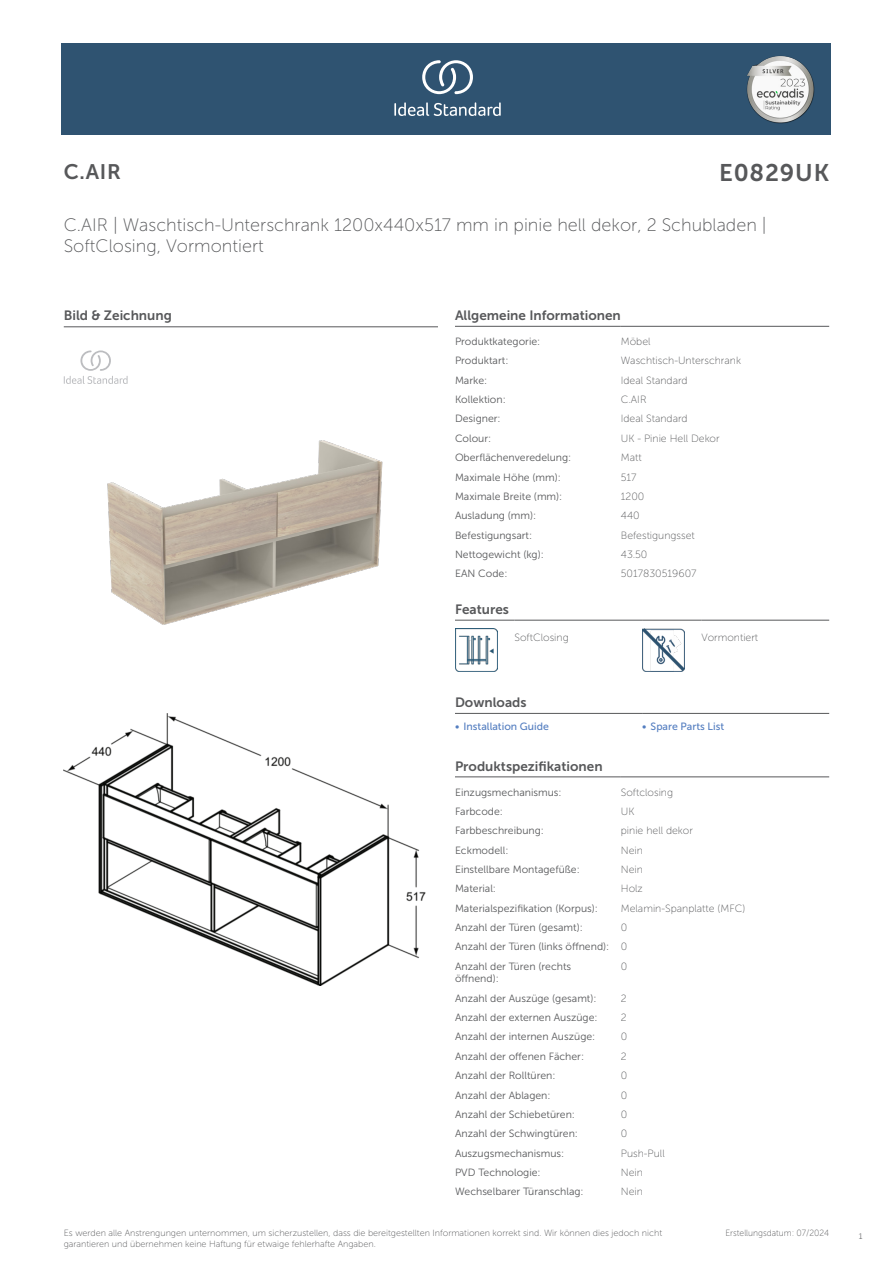
<style>
.page{position:relative;width:893px;height:1263px;background:#fff}
.page>*{position:absolute;margin:0;border:0;box-sizing:border-box;transform-origin:0 0}
.ID{font:24px "Museo Sans 700";letter-spacing:.035em;color:#57585a}
.SUITE_NAME{font:21px "Museo Sans 700";color:#57585a}
.Product_description__L3{font:18px/21.6px "Museo Sans 100";color:#57585a}
.head_9pt{font:13.5px "Museo Sans 700";color:#57585a}
.head_general{font:10.5px/12.6px "Museo Sans 300";color:#57585a}
.value_general{font:10.5px "Museo Sans 100";color:#57585a}
.t1{font:10.5px "Museo Sans 500";color:#547ec0}
.Disclaimer{font:9px/10.8px "Museo Sans 100";color:#57585a}
.Date_created{font:9px "Museo Sans 100";color:#57585a;scale:.95 1}
.t2{font:300 9px "Calibri";color:#57585a;scale:.95 1}
</style>
<div class="page">
<div style="left:62px;top:43px;width:769px;height:91px;background:#2f5371"></div>
<hr style="left:455px;top:326px;width:166px;height:1px;background:#57585a">
<hr style="left:621px;top:326px;width:208px;height:1px;background:#57585a">
<hr style="left:455px;top:620px;width:59px;height:1px;background:#57585a">
<hr style="left:514px;top:620px;width:128px;height:1px;background:#57585a">
<hr style="left:642px;top:620px;width:60px;height:1px;background:#57585a">
<hr style="left:702px;top:620px;width:127px;height:1px;background:#57585a">
<img style="left:455px;top:629px;width:42px;height:42px">
<img style="left:642px;top:629px;width:42px;height:42px">
<hr style="left:455px;top:713px;width:187px;height:1px;background:#57585a">
<hr style="left:642px;top:713px;width:187px;height:1px;background:#57585a">
<hr style="left:455px;top:777px;width:166px;height:1px;background:#57585a">
<hr style="left:621px;top:777px;width:208px;height:1px;background:#57585a">
<img style="left:64px;top:714px;width:361px;height:271px">
<hr style="left:64px;top:327px;width:374px;height:1px;background:#57585a">
<svg style="left:64px;top:350px;width:64px;height:34px"></svg>
<img style="left:107px;top:440px;width:275px;height:185px">
<svg style="left:394px;top:102px;width:107px;height:14px"></svg>
<svg style="left:422px;top:60px;width:51px;height:34px"></svg>
<img style="left:746px;top:56px;width:68px;height:67px">
<p class="SUITE_NAME" style="left:64px;top:160px;width:59px">C.AIR</p>
<p class="ID" style="left:719px;top:160px;width:112px">E0829UK</p>
<p class="Product_description__L3" style="left:64px;top:214px;width:704px">C.AIR | Waschtisch-Unterschrank 1200x440x517 mm in pinie hell dekor, 2 Schubladen |<br>SoftClosing, Vormontiert</p>
<p class="head_9pt" style="left:64px;top:308px;width:110px">Bild &amp; Zeichnung</p>
<p class="head_9pt" style="left:455px;top:308px;width:167px">Allgemeine Informationen</p>
<p class="head_general" style="left:455px;top:335px;width:87px">Produktkategorie:</p>
<p class="value_general" style="left:621px;top:336px;width:31px">Möbel</p>
<p class="head_general" style="left:455px;top:354px;width:55px">Produktart:</p>
<p class="value_general" style="left:621px;top:355px;width:122px">Waschtisch-Unterschrank</p>
<p class="head_general" style="left:455px;top:374px;width:34px">Marke:</p>
<p class="value_general" style="left:621px;top:374px;width:68px">Ideal Standard</p>
<p class="head_general" style="left:455px;top:393px;width:52px">Kollektion:</p>
<p class="value_general" style="left:621px;top:394px;width:27px">C.AIR</p>
<p class="head_general" style="left:455px;top:413px;width:47px">Designer:</p>
<p class="value_general" style="left:621px;top:413px;width:68px">Ideal Standard</p>
<p class="head_general" style="left:455px;top:432px;width:38px">Colour:</p>
<p class="value_general" style="left:621px;top:433px;width:100px">UK - Pinie Hell Dekor</p>
<p class="head_general" style="left:455px;top:451px;width:118px">Oberflächenveredelung:</p>
<p class="value_general" style="left:621px;top:452px;width:22px">Matt</p>
<p class="head_general" style="left:455px;top:471px;width:107px">Maximale Höhe (mm):</p>
<p class="value_general" style="left:621px;top:471px;width:17px">517</p>
<p class="head_general" style="left:455px;top:490px;width:109px">Maximale Breite (mm):</p>
<p class="value_general" style="left:621px;top:491px;width:25px">1200</p>
<p class="head_general" style="left:455px;top:509px;width:83px">Ausladung (mm):</p>
<p class="value_general" style="left:621px;top:510px;width:20px">440</p>
<p class="head_general" style="left:455px;top:529px;width:79px">Befestigungsart:</p>
<p class="value_general" style="left:621px;top:529px;width:75px">Befestigungsset</p>
<p class="head_general" style="left:455px;top:548px;width:90px">Nettogewicht (kg):</p>
<p class="value_general" style="left:621px;top:549px;width:28px">43.50</p>
<p class="head_general" style="left:455px;top:567px;width:54px">EAN Code:</p>
<p class="value_general" style="left:621px;top:568px;width:77px">5017830519607</p>
<p class="head_9pt" style="left:455px;top:602px;width:55px">Features</p>
<p class="value_general" style="left:514px;top:632px;width:56px">SoftClosing</p>
<p class="value_general" style="left:702px;top:632px;width:58px">Vormontiert</p>
<p class="head_9pt" style="left:455px;top:695px;width:73px">Downloads</p>
<p class="t1" style="left:455px;top:721px;width:95px">• Installation Guide</p>
<p class="t1" style="left:642px;top:721px;width:84px">• Spare Parts List</p>
<p class="head_9pt" style="left:455px;top:758px;width:149px">Produktspezifikationen</p>
<p class="head_general" style="left:455px;top:786px;width:108px">Einzugsmechanismus:</p>
<p class="value_general" style="left:621px;top:786px;width:54px">Softclosing</p>
<p class="head_general" style="left:455px;top:805px;width:49px">Farbcode:</p>
<p class="value_general" style="left:621px;top:806px;width:15px">UK</p>
<p class="head_general" style="left:455px;top:824px;width:90px">Farbbeschreibung:</p>
<p class="value_general" style="left:621px;top:825px;width:74px">pinie hell dekor</p>
<p class="head_general" style="left:455px;top:844px;width:55px">Eckmodell:</p>
<p class="value_general" style="left:621px;top:844px;width:24px">Nein</p>
<p class="head_general" style="left:455px;top:863px;width:126px">Einstellbare Montagefüße:</p>
<p class="value_general" style="left:621px;top:864px;width:24px">Nein</p>
<p class="head_general" style="left:455px;top:882px;width:43px">Material:</p>
<p class="value_general" style="left:621px;top:883px;width:24px">Holz</p>
<p class="head_general" style="left:455px;top:902px;width:145px">Materialspezifikation (Korpus):</p>
<p class="value_general" style="left:621px;top:902px;width:126px">Melamin-Spanplatte (MFC)</p>
<p class="head_general" style="left:455px;top:921px;width:129px">Anzahl der Türen (gesamt):</p>
<p class="value_general" style="left:621px;top:922px;width:8px">0</p>
<p class="head_general" style="left:455px;top:940px;width:156px">Anzahl der Türen (links öffnend):</p>
<p class="value_general" style="left:621px;top:941px;width:8px">0</p>
<p class="head_general" style="left:455px;top:960px;width:118px">Anzahl der Türen (rechts öffnend):</p>
<p class="value_general" style="left:621px;top:960px;width:8px">0</p>
<p class="head_general" style="left:455px;top:992px;width:143px">Anzahl der Auszüge (gesamt):</p>
<p class="value_general" style="left:621px;top:992px;width:7px">2</p>
<p class="head_general" style="left:455px;top:1011px;width:144px">Anzahl der externen Auszüge:</p>
<p class="value_general" style="left:621px;top:1012px;width:7px">2</p>
<p class="head_general" style="left:455px;top:1031px;width:142px">Anzahl der internen Auszüge:</p>
<p class="value_general" style="left:621px;top:1031px;width:8px">0</p>
<p class="head_general" style="left:455px;top:1050px;width:131px">Anzahl der offenen Fächer:</p>
<p class="value_general" style="left:621px;top:1051px;width:7px">2</p>
<p class="head_general" style="left:455px;top:1069px;width:102px">Anzahl der Rolltüren:</p>
<p class="value_general" style="left:621px;top:1070px;width:8px">0</p>
<p class="head_general" style="left:455px;top:1089px;width:97px">Anzahl der Ablagen:</p>
<p class="value_general" style="left:621px;top:1089px;width:8px">0</p>
<p class="head_general" style="left:455px;top:1108px;width:122px">Anzahl der Schiebetüren:</p>
<p class="value_general" style="left:621px;top:1109px;width:8px">0</p>
<p class="head_general" style="left:455px;top:1127px;width:124px">Anzahl der Schwingtüren:</p>
<p class="value_general" style="left:621px;top:1128px;width:8px">0</p>
<p class="head_general" style="left:455px;top:1147px;width:111px">Auszugsmechanismus:</p>
<p class="value_general" style="left:621px;top:1147px;width:45px">Push-Pull</p>
<p class="head_general" style="left:455px;top:1166px;width:87px">PVD Technologie:</p>
<p class="value_general" style="left:621px;top:1167px;width:24px">Nein</p>
<p class="head_general" style="left:455px;top:1185px;width:130px">Wechselbarer Türanschlag:</p>
<p class="value_general" style="left:621px;top:1186px;width:24px">Nein</p>
<p class="Disclaimer" style="left:64px;top:1227px;width:600px">Es werden alle Anstrengungen unternommen, um sicherzustellen, dass die bereitgestellten Informationen korrekt sind. Wir können dies jedoch nicht garantieren und übernehmen keine Haftung für etwaige fehlerhafte Angaben.</p>
<p class="Date_created" style="left:725px;top:1228px;width:111px">Erstellungsdatum: 07/2024</p>
<p class="t2" style="left:858px;top:1230px;width:6px">1</p>
</div>
